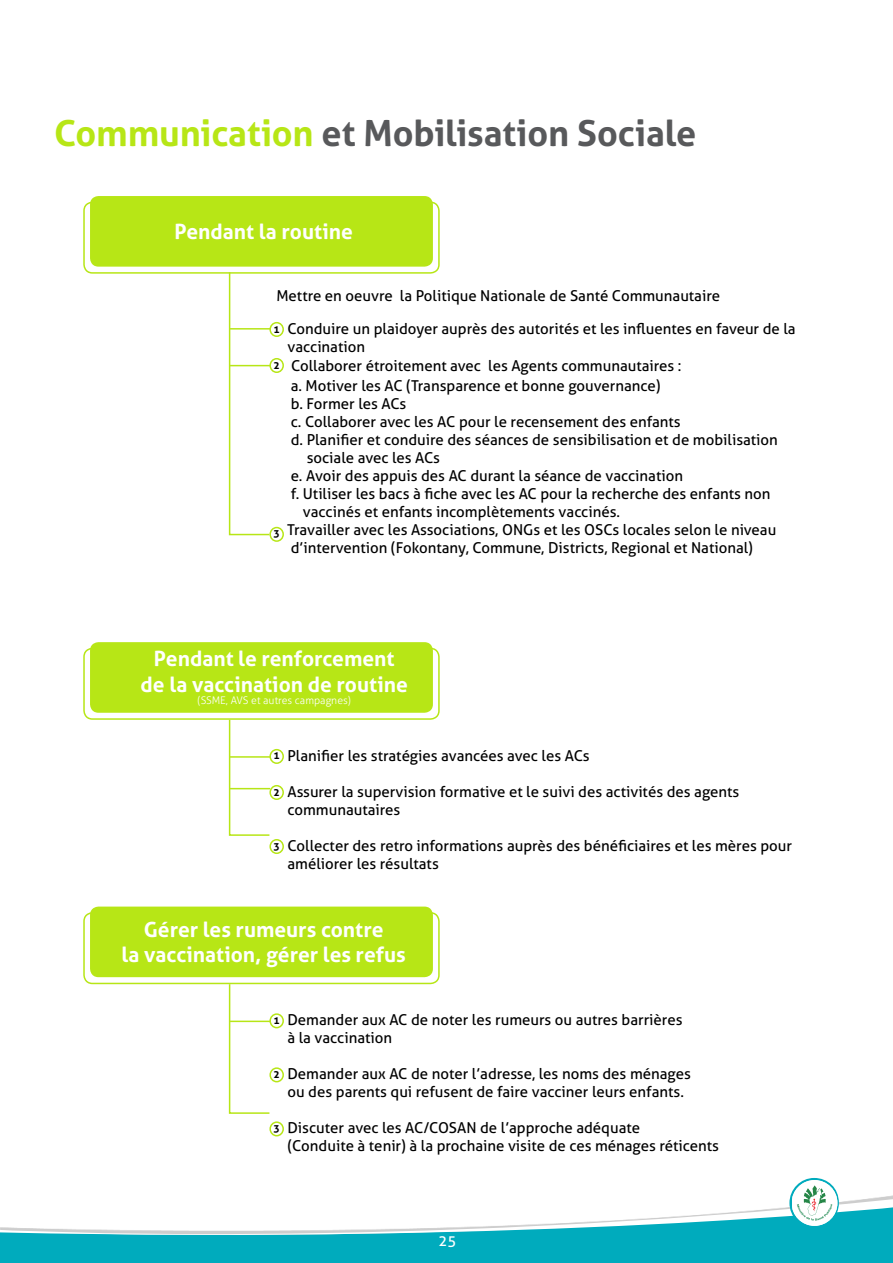
<style>
.page{position:relative;width:893px;height:1263px;background:#fff}
.page>*{position:absolute;margin:0;border:0;box-sizing:border-box;transform-origin:0 0}
.t1{font:700 36px "Aller";letter-spacing:-.005em;color:#58595b}
.t2{font:700 21px/25.2px "Aller";color:#fff;text-align:center}
.t3{font:15px/18px "Aller";color:#000}
.t4{font:15px "Aller";color:#fff}
.t5{font:300 10.5px "Aller";color:#fff}
.t6{font:700 10.5px "Aller";color:#000}
.s1{color:#b7e616}
.s2{font-weight:700;font-size:10.5px}
</style>
<div class="page">
<div style="left:0;top:1251px;width:893px;height:12px;background:#00abbd"></div>
<svg style="left:0;top:1199px;width:893px;height:52px"></svg>
<svg style="left:789px;top:1178px;width:50px;height:50px"></svg>
<img style="left:792px;top:1180px;width:45px;height:46px">
<svg style="left:797px;top:1185px;width:35px;height:35px"></svg>
<div style="left:90px;top:196px;width:343px;height:71px;background:#b7e616;border-radius:9px"></div>
<div style="left:83px;top:202px;width:357px;height:72px;border:2px solid #b7e616;border-radius:9px"></div>
<div style="left:269px;top:322px;width:15px;height:15px;border:2px solid #b7e616;border-radius:50%"></div>
<div style="left:269px;top:358px;width:15px;height:15px;border:2px solid #b7e616;border-radius:50%"></div>
<div style="left:269px;top:527px;width:15px;height:15px;border:2px solid #b7e616;border-radius:50%"></div>
<svg style="left:228px;top:271px;width:43px;height:265px"></svg>
<hr style="left:230px;top:328px;width:40px;height:2px;background:#b7e616">
<hr style="left:230px;top:365px;width:40px;height:1px;background:#b7e616">
<div style="left:90px;top:906px;width:343px;height:71px;background:#b7e616;border-radius:9px"></div>
<div style="left:83px;top:912px;width:357px;height:72px;border:2px solid #b7e616;border-radius:9px"></div>
<div style="left:269px;top:1013px;width:15px;height:15px;border:2px solid #b7e616;border-radius:50%"></div>
<div style="left:269px;top:1067px;width:15px;height:15px;border:2px solid #b7e616;border-radius:50%"></div>
<div style="left:269px;top:1121px;width:15px;height:15px;border:2px solid #b7e616;border-radius:50%"></div>
<svg style="left:228px;top:983px;width:43px;height:131px"></svg>
<hr style="left:230px;top:1020px;width:40px;height:2px;background:#b7e616">
<div style="left:90px;top:642px;width:343px;height:71px;background:#b7e616;border-radius:9px"></div>
<div style="left:83px;top:648px;width:357px;height:72px;border:2px solid #b7e616;border-radius:9px"></div>
<div style="left:269px;top:749px;width:15px;height:15px;border:2px solid #b7e616;border-radius:50%"></div>
<div style="left:269px;top:785px;width:15px;height:15px;border:2px solid #b7e616;border-radius:50%"></div>
<div style="left:269px;top:839px;width:15px;height:15px;border:2px solid #b7e616;border-radius:50%"></div>
<svg style="left:228px;top:718px;width:43px;height:118px"></svg>
<hr style="left:230px;top:756px;width:40px;height:2px;background:#b7e616">
<hr style="left:230px;top:788px;width:40px;height:1px;background:#b7e616">
<h1 class="t1" style="left:54px;top:111px;width:644px"><span class="s1">Communication</span> et Mobilisation Sociale</h1>
<h2 class="t2" style="left:174px;top:219px;width:180px">Pendant la routine</h2>
<p class="t3" style="left:276px;top:287px;width:445px">Mettre en oeuvre la Politique Nationale de Santé Communautaire</p>
<p class="t3" style="left:274px;top:320px;width:524px"><span class="s2">1</span> Conduire un plaidoyer auprès des autorités et les influentes en faveur de la</p>
<p class="t3" style="left:287px;top:338px;width:79px">vaccination</p>
<p class="t3" style="left:274px;top:357px;width:409px"><sup>2</sup> Collaborer étroitement avec les Agents communautaires :</p>
<p class="t3" style="left:291px;top:377px;width:371px">a. Motiver les AC (Transparence et bonne gouvernance)</p>
<p class="t3" style="left:291px;top:395px;width:117px">b. Former les ACs</p>
<p class="t3" style="left:291px;top:413px;width:392px">c. Collaborer avec les AC pour le recensement des enfants</p>
<p class="t3" style="left:291px;top:431px;width:489px">d. Planifier et conduire des séances de sensibilisation et de mobilisation</p>
<p class="t3" style="left:307px;top:449px;width:135px">sociale avec les ACs</p>
<p class="t3" style="left:291px;top:467px;width:394px">e. Avoir des appuis des AC durant la séance de vaccination</p>
<p class="t3" style="left:291px;top:485px;width:481px">f. Utiliser les bacs à fiche avec les AC pour la recherche des enfants non</p>
<p class="t3" style="left:303px;top:503px;width:319px">vaccinés et enfants incomplètements vaccinés.</p>
<p class="t3" style="left:287px;top:521px;width:491px">Travailler avec les Associations, ONGs et les OSCs locales selon le niveau</p>
<p class="t3" style="left:291px;top:539px;width:464px">d’intervention (Fokontany, Commune, Districts, Regional et National)</p>
<p class="t6" style="left:274px;top:527px;width:8px">3</p>
<h2 class="t2" style="left:141px;top:646px;width:269px">Pendant le renforcement de la vaccination de routine</h2>
<p class="t5" style="left:198px;top:694px;width:155px">(SSME, AVS et autres campagnes)</p>
<p class="t3" style="left:274px;top:747px;width:318px"><span class="s2">1</span> Planifier les stratégies avancées avec les ACs</p>
<p class="t3" style="left:287px;top:783px;width:453px;text-indent:-14px"><span class="s2">2</span> Assurer la supervision formative et le suivi des activités des agents communautaires</p>
<p class="t3" style="left:287px;top:837px;width:506px;text-indent:-14px"><span class="s2">3</span> Collecter des retro informations auprès des bénéficiaires et les mères pour améliorer les résultats</p>
<h2 class="t2" style="left:122px;top:917px;width:286px">Gérer les rumeurs contre<br>la vaccination, gérer les refus</h2>
<p class="t3" style="left:287px;top:1011px;width:396px;text-indent:-14px"><span class="s2">1</span> Demander aux AC de noter les rumeurs ou autres barrières à la vaccination</p>
<p class="t3" style="left:274px;top:1065px;width:419px;text-align:center"><span class="s2">2</span> Demander aux AC de noter l’adresse, les noms des ménages ou des parents qui refusent de faire vacciner leurs enfants.</p>
<p class="t3" style="left:287px;top:1119px;width:433px;text-indent:-14px"><span class="s2">3</span> Discuter avec les AC/COSAN de l’approche adéquate<br>(Conduite à tenir) à la prochaine visite de ces ménages réticents</p>
<p class="t4" style="left:439px;top:1231px;width:19px">25</p>
</div>
